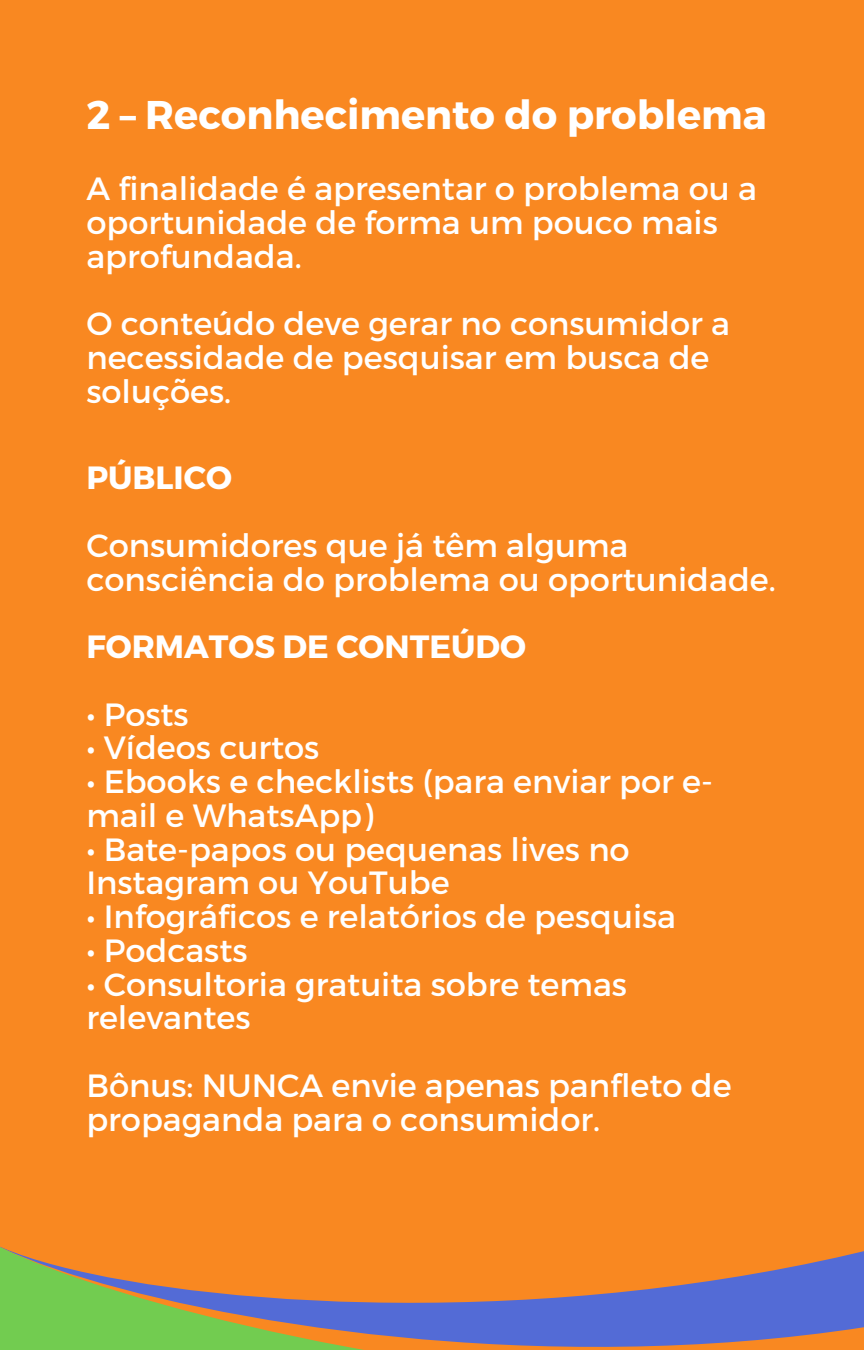
<style>
.page{position:relative;width:864px;height:1350px;background:#f98821}
.page>*{position:absolute;margin:0;border:0;box-sizing:border-box;transform-origin:0 0}
.t1{font:700 40.05px "Montserrat";color:#fff}
.t2{font:32.18px/33.8px "Montserrat";color:#fff}
.t3{font:700 32.18px "Montserrat";color:#fff}
</style>
<div class="page">
<svg style="left:0;top:1246px;width:864px;height:104px"></svg>
<p class="t1" style="left:86px;top:88px;width:682px">2 – Reconhecimento do problema</p>
<p class="t2" style="left:86px;top:170px;width:672px">A finalidade é apresentar o problema ou a oportunidade de forma um pouco mais aprofundada.</p>
<p class="t2" style="left:86px;top:305px;width:645px">O conteúdo deve gerar no consumidor a necessidade de pesquisar em busca de soluções.</p>
<p class="t3" style="left:86px;top:457px;width:147px">PÚBLICO</p>
<p class="t2" style="left:86px;top:527px;width:691px">Consumidores que já têm alguma consciência do problema ou oportunidade.</p>
<p class="t3" style="left:86px;top:626px;width:441px">FORMATOS DE CONTEÚDO</p>
<p class="t2" style="left:86px;top:696px;width:104px">• Posts</p>
<p class="t2" style="left:86px;top:729px;width:235px">• Vídeos curtos</p>
<p class="t2" style="left:86px;top:763px;width:628px">• Ebooks e checklists (para enviar por e&shy;mail e WhatsApp)</p>
<p class="t2" style="left:86px;top:831px;width:545px">• Bate-papos ou pequenas lives no<br>Instagram ou YouTube</p>
<p class="t2" style="left:86px;top:898px;width:591px">• Infográficos e relatórios de pesquisa</p>
<p class="t2" style="left:86px;top:932px;width:163px">• Podcasts</p>
<p class="t2" style="left:86px;top:966px;width:542px">• Consultoria gratuita sobre temas relevantes</p>
<p class="t2" style="left:86px;top:1067px;width:647px">Bônus: NUNCA envie apenas panfleto de propaganda para o consumidor.</p>
</div>
